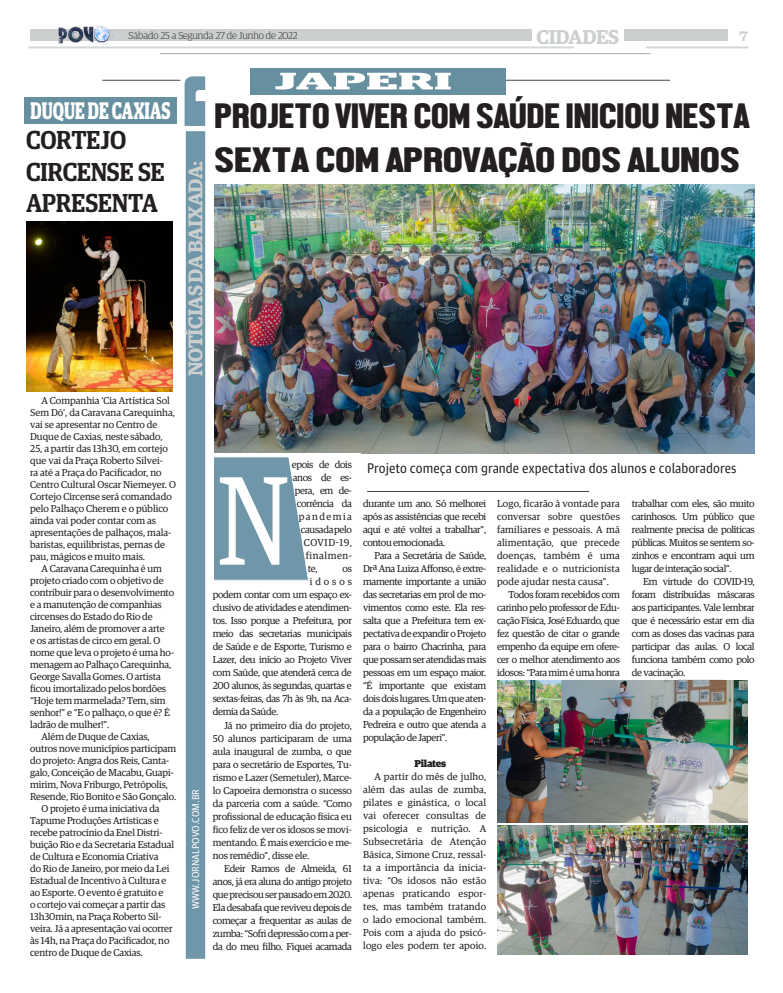
<style>
.page{position:relative;width:783px;height:993px;background:#fff}
.page>*{position:absolute;margin:0;border:0;box-sizing:border-box;transform-origin:0 0}
.Texto_interno_comum{font:126px "Guardian Egyptian";color:#fff;scale:.79 1}
.Título_-_2_colunas{font:36px/43.2px "Front Page Neue";color:#231f20;scale:1.11 1}
.Título_-_2_colunas-2{font:500 26px "Guardian Egyptian Display";color:#231f20;scale:.95 1}
.Título_-_2_colunas-3{font:700 24px "Guardian Egyptian Display";color:#fff;scale:.7 1}
.Título_-_2_colunas-4{font:700 24px "Guardian Egyptian Display";color:#fff;scale:2.3 1}
.Título_-_2_colunas-5{font:600 20px "Guardian Egyptian";letter-spacing:-.02em;color:#cccfcf}
.Título_-_2_colunas-6{font:16px "Clarendon BT";color:#cccfcf}
.Título_-_2_colunas-7{font:14px "Guardian Agate Sans G1 D Regular";color:#231f20;scale:.96 1}
.Texto_interno_comum-2{font:10px/13px "Guardian Egyptian";letter-spacing:-.01em;color:#231f20;text-align:justify}
.Texto_interno_comum-3{font:10px "Guardian Egyptian";letter-spacing:-.03em;color:#231f20}
.Título_-_2_colunas-8{font:300 10px "Guardian Egyptian Display";color:#231f20}
.Título_-_2_colunas-9{font:10px "Guardian Agate Sans G1 D Regular";color:#fff}
.Texto_interno_comum-4{font:10px "Guardian Egyptian";letter-spacing:.055em;color:#231f20}
.Texto_interno_comum-5{font:10px "Guardian Egyptian";letter-spacing:.145em;color:#231f20}
.Texto_interno_comum-6{font:900 10px "Guardian Egyptian";letter-spacing:-.03em;color:#231f20}
</style>
<div class="page">
<div style="left:30px;top:29px;width:502px;height:12px;background:#cccfcf"></div>
<div style="left:624px;top:29px;width:103px;height:12px;background:#cccfcf"></div>
<hr style="left:646px;top:46px;width:102px;height:2px;background:#cccfcf">
<hr style="left:28px;top:46px;width:545px;height:2px;background:#cccfcf">
<hr style="left:160px;top:53px;width:490px;height:1px;background:#939598">
<img style="left:28px;top:25px;width:88px;height:24px">
<hr style="left:497px;top:80px;width:172px;height:1px;background:#231f20">
<img style="left:168px;top:76px;width:47px;height:883px">
<img style="left:27px;top:222px;width:146px;height:169px">
<div style="left:24px;top:97px;width:152px;height:26px;background:#668fa0"></div>
<div style="left:249px;top:69px;width:256px;height:26px;background:#668fa0"></div>
<hr style="left:102px;top:80px;width:78px;height:1px;background:#231f20">
<hr style="left:367px;top:491px;width:222px;height:1px;background:#231f20">
<img style="left:215px;top:184px;width:539px;height:269px">
<hr style="left:675px;top:679px;width:48px;height:1px;background:#231f20">
<img style="left:497px;top:680px;width:250px;height:142px">
<div style="left:207px;top:453px;width:154px;height:141px;background:#fff"></div>
<img style="left:215px;top:444px;width:92px;height:137px">
<img style="left:497px;top:825px;width:250px;height:129px">
<p class="Título_-_2_colunas-8" style="left:128px;top:30px;width:170px">Sábado 25 a Segunda 27 de Junho de 2022</p>
<p class="Título_-_2_colunas-4" style="left:274px;top:68px;width:79px">JAPERI</p>
<p class="Título_-_2_colunas-5" style="left:536px;top:22px;width:84px">CIDADES</p>
<p class="Título_-_2_colunas-6" style="left:738px;top:25px;width:11px">7</p>
<p class="Título_-_2_colunas-3" style="left:30px;top:97px;width:201px">DUQUE DE CAXIAS</p>
<p class="Título_-_2_colunas-2" style="left:26px;top:126px;width:107px">CORTEJO</p>
<p class="Título_-_2_colunas-2" style="left:26px;top:157px;width:147px">CIRCENSE SE</p>
<p class="Título_-_2_colunas-2" style="left:26px;top:189px;width:140px">APRESENTA</p>
<p class="Texto_interno_comum-2" style="left:30px;top:394px;width:147px;line-height:12px;text-align:left;text-indent:11px">A Companhia ‘Cia Artística Sol<br>Sem Dó’, da Caravana Carequinha, vai se apresentar no Centro de<br>Duque de Caxias, neste sábado,<br>25, a partir das 13h30, em cortejo que vai da Praça Roberto Silvei-<br>ra até a Praça do Pacificador, no<br>Centro Cultural Oscar Niemeyer. O<br>Cortejo Circense será comandado pelo Palhaço Cherem e o público ainda vai poder contar com as apresentações de palhaços, mala&shy;baristas, equilibristas, pernas de pau, mágicos e muito mais.</p>
<p class="Texto_interno_comum-2" style="left:30px;top:562px;width:145px;line-height:12px;text-align:left;text-indent:11px">A Caravana Carequinha é um projeto criado com o objetivo de contribuir para o desenvolvimento e a manutenção de companhias circenses do Estado do Rio de<br>Janeiro, além de promover a arte<br>e os artistas de circo em geral. O nome que leva o projeto é uma ho&shy;menagem ao Palhaço Carequinha,<br>George Savalla Gomes. O artista ficou imortalizado pelos bordões “Hoje tem marmelada? Tem, sim senhor!” e “E o palhaço, o que é? É ladrão de mulher!”.</p>
<p class="Texto_interno_comum-2" style="left:30px;top:730px;width:148px;line-height:12px;text-align:left;text-indent:11px">Além de Duque de Caxias, outros nove municípios participam do projeto: Angra dos Reis, Canta&shy;galo, Conceição de Macabu, Guapi&shy;mirim, Nova Friburgo, Petrópolis,<br>Resende, Rio Bonito e São Gonçalo.</p>
<p class="Texto_interno_comum-2" style="left:30px;top:802px;width:145px;line-height:12px;text-align:left;text-indent:11px">O projeto é uma iniciativa da<br>Tapume Produções Artísticas e recebe patrocínio da Enel Distri&shy;buição Rio e da Secretaria Estadual de Cultura e Economia Criativa<br>do Rio de Janeiro, por meio da Lei<br>Estadual de Incentivo à Cultura e ao Esporte. O evento é gratuito e<br>o cortejo vai começar a partir das<br>13h30min, na Praça Roberto Sil&shy;veira. Já a apresentação vai ocorrer às 14h, na Praça do Pacificador, no centro de Duque de Caxias.</p>
<p class="Título_-_2_colunas-5" style="left:181px;top:375px;width:216px;rotate:-90deg">NOTÍCIAS DA BAIXADA:</p>
<p class="Título_-_2_colunas-9" style="left:189px;top:909px;width:122px;rotate:-90deg">WWW.JORNALPOVO.COM.BR</p>
<p class="Título_-_2_colunas" style="left:215px;top:94px;width:483px">PROJETO VIVER COM SAÚDE INICIOU NESTA<br>SEXTA COM APROVAÇÃO DOS ALUNOS</p>
<p class="Texto_interno_comum-3" style="left:292px;top:458px;width:62px">epois de dois</p>
<p class="Texto_interno_comum-2" style="left:293px;top:470px;width:61px">anos de es-</p>
<p class="Texto_interno_comum-2" style="left:295px;top:483px;width:59px">pera, em de-</p>
<p class="Texto_interno_comum-3" style="left:297px;top:497px;width:56px">corrência da</p>
<p class="Texto_interno_comum-5" style="left:299px;top:510px;width:54px">pandemia</p>
<p class="Texto_interno_comum-3" style="left:301px;top:523px;width:52px">causada pelo</p>
<p class="Texto_interno_comum-2" style="left:304px;top:535px;width:49px">COVID-19,</p>
<p class="Texto_interno_comum-4" style="left:306px;top:549px;width:48px">finalmen-</p>
<p class="Texto_interno_comum-2" style="left:308px;top:561px;width:11px">te,</p>
<p class="Texto_interno_comum-2" style="left:342px;top:561px;width:11px">os</p>
<p class="Texto_interno_comum-2" style="left:310px;top:574px;width:43px">idosos</p>
<p class="Texto_interno_comum-3" style="left:213px;top:588px;width:141px">podem contar com um espaço ex-</p>
<p class="Texto_interno_comum-3" style="left:213px;top:601px;width:141px">clusivo de atividades e atendimen-</p>
<p class="Texto_interno_comum-3" style="left:213px;top:614px;width:140px">tos. Isso porque a Prefeitura, por</p>
<p class="Texto_interno_comum-3" style="left:213px;top:627px;width:140px">meio das secretarias municipais</p>
<p class="Texto_interno_comum-3" style="left:213px;top:640px;width:141px">de Saúde e de Esporte, Turismo e</p>
<p class="Texto_interno_comum-3" style="left:213px;top:653px;width:140px">Lazer, deu início ao Projeto Viver</p>
<p class="Texto_interno_comum-3" style="left:213px;top:666px;width:140px">com Saúde, que atenderá cerca de</p>
<p class="Texto_interno_comum-3" style="left:213px;top:679px;width:140px">200 alunos, às segundas, quartas e</p>
<p class="Texto_interno_comum-3" style="left:213px;top:692px;width:141px">sextas-feiras, das 7h às 9h, na Aca-</p>
<p class="Texto_interno_comum-3" style="left:213px;top:705px;width:67px">demia da Saúde.</p>
<p class="Texto_interno_comum-2" style="left:213px;top:717px;width:141px;text-indent:11px">Já no primeiro dia do projeto, 50 alunos participaram de uma aula inaugural de zumba, o que para o secretário de Esportes, Tu&shy;rismo e Lazer (Semetuler), Marce&shy;lo Capoeira demonstra o sucesso da parceria com a saúde. “Como profissional de educação física eu fico feliz de ver os idosos se movi&shy;mentando. É mais exercício e me&shy;nos remédio”, disse ele.</p>
<p class="Texto_interno_comum-2" style="left:213px;top:860px;width:141px;text-indent:11px">Edeir Ramos de Almeida, 61 anos, já era aluna do antigo projeto que precisou ser pausado em 2020.<br>Ela desabafa que reviveu depois de começar a frequentar as aulas de zumba: “Sofri depressão com a per&shy;da do meu filho. Fiquei acamada</p>
<p class="Texto_interno_comum" style="left:218px;top:434px;width:91px">N</p>
<p class="Título_-_2_colunas-7" style="left:367px;top:458px;width:386px">Projeto começa com grande expectativa dos alunos e colaboradores</p>
<p class="Texto_interno_comum-2" style="left:363px;top:496px;width:125px">durante um ano. Só melhorei após as assistências que recebi aqui e até voltei a trabalhar”, contou emocionada.</p>
<p class="Texto_interno_comum-2" style="left:363px;top:548px;width:125px;text-indent:11px">Para a Secretária de Saúde, Drª Ana Luiza Affonso, é extre&shy;mamente importante a união das secretarias em prol de mo&shy;vimentos como este. Ela res&shy;salta que a Prefeitura tem ex&shy;pectativa de expandir o Projeto para o bairro Chacrinha, para que possam ser atendidas mais pessoas em um espaço maior. “É importante que existam dois dois lugares. Um que aten&shy;da a população de Engenheiro Pedreira e outro que atenda a população de Japeri”.</p>
<p class="Texto_interno_comum-6" style="left:414px;top:755px;width:33px">Pilates</p>
<p class="Texto_interno_comum-2" style="left:363px;top:769px;width:125px;text-indent:11px">A partir do mês de julho, além das aulas de zumba, pilates e ginástica, o local vai oferecer consultas de psicologia e nutrição. A Subsecretária de Atenção Básica, Simone Cruz, ressal&shy;ta a importância da inicia&shy;tiva: “Os idosos não estão apenas praticando espor&shy;tes, mas também tratando o lado emocional também.<br>Pois com a ajuda do psicó&shy;logo eles podem ter apoio.</p>
<p class="Texto_interno_comum-2" style="left:497px;top:496px;width:124px">Logo, ficarão à vontade para conversar sobre questões familiares e pessoais. A má alimentação, que precede doenças, também é uma realidade e o nutricionista pode ajudar nesta causa”.</p>
<p class="Texto_interno_comum-2" style="left:497px;top:587px;width:124px;text-indent:11px">Todos foram recebidos com carinho pelo professor de Edu&shy;cação Física, José Eduardo, que fez questão de citar o grande empenho da equipe em ofere&shy;cer o melhor atendimento aos idosos: “Para mim é uma honra</p>
<p class="Texto_interno_comum-2" style="left:631px;top:496px;width:124px">trabalhar com eles, são muito carinhosos. Um público que realmente precisa de políticas públicas. Muitos se sentem so&shy;zinhos e encontram aqui um lugar de interação social”.</p>
<p class="Texto_interno_comum-2" style="left:631px;top:574px;width:124px;text-indent:11px">Em virtude do COVID-19, foram distribuídas máscaras aos participantes. Vale lembrar que é necessário estar em dia com as doses das vacinas para participar das aulas. O local funciona também como polo de vacinação.</p>
</div>
